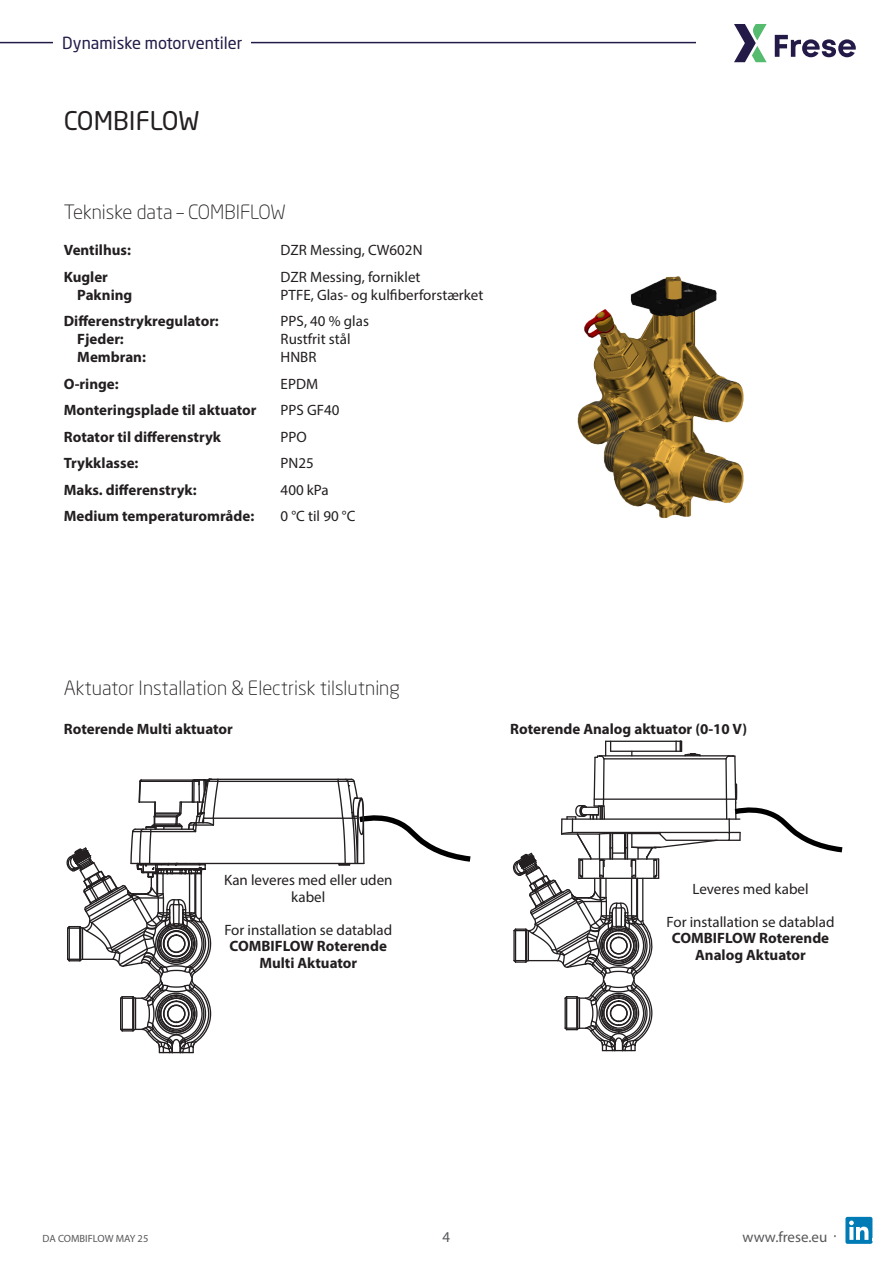
<style>
.page{position:relative;width:893px;height:1263px;background:#fff}
.page>*{position:absolute;margin:0;border:0;box-sizing:border-box;transform-origin:0 0}
.t1{font:25.5px "Neo Sans Pro";color:#231f20}
.Tekniske_data_-_Mellemrubrik{font:300 19.5px "Neo Sans Pro";color:#231f20}
.t2{font:16.5px "Neo Sans Pro";color:#231a48}
.Tekniske_data_-_Brød{font:700 15px "Myriad Pro";color:#231f20}
.Tekniske_data_-_Brød-2{font:15px "Myriad Pro";color:#231f20}
.Titler_-_index_uk{font:15px/16.5px "Myriad Pro";color:#231f20;text-align:center}
.Titler_-_index_uk-2{font:700 15px/16.5px "Myriad Pro";color:#231f20;text-align:center}
.Tekniske_data_-_Mellemrubrik-2{font:700 15px "Myriad Pro";color:#231f20}
.t3{font:15px "Myriad Pro";color:#57585a}
.t4{font:10.5px "Myriad Pro";color:#57585a}
.s1{font-family:"Neo Sans Pro"}
</style>
<div class="page">
<hr style="left:0;top:42px;width:893px;height:1px;background:#231a48">
<div style="left:697px;top:20px;width:196px;height:46px;background:#fff"></div>
<svg style="left:734px;top:24px;width:33px;height:38px"></svg>
<svg style="left:775px;top:35px;width:81px;height:22px"></svg>
<div style="left:54px;top:36px;width:197px;height:13px;background:#fff"></div>
<div style="left:845px;top:1217px;width:27px;height:27px;background:#007bb6;border-radius:2px"></div>
<svg style="left:849px;top:1220px;width:24px;height:20px"></svg>
<img style="left:577px;top:276px;width:167px;height:243px">
<hr style="left:205px;top:817px;width:150px;height:2px;background:#231f20">
<hr style="left:131px;top:863px;width:233px;height:1px;background:#231f20">
<hr style="left:218px;top:781px;width:120px;height:1px;background:#231f20">
<hr style="left:218px;top:779px;width:120px;height:1px;background:#231f20">
<svg style="left:337px;top:778px;width:134px;height:88px"></svg>
<svg style="left:66px;top:778px;width:153px;height:276px"></svg>
<svg style="left:512px;top:740px;width:331px;height:312px"></svg>
<p class="t2" style="left:62px;top:33px;width:182px">Dynamiske motorventiler</p>
<h1 class="t1" style="left:64px;top:105px;width:137px">COMBIFLOW</h1>
<p class="Tekniske_data_-_Mellemrubrik" style="left:64px;top:200px;width:224px">Tekniske data – COMBIFLOW</p>
<p class="Tekniske_data_-_Brød" style="left:64px;top:240px;width:69px">Ventilhus:</p>
<p class="Tekniske_data_-_Brød-2" style="left:281px;top:241px;width:143px">DZR Messing, CW602N</p>
<p class="Tekniske_data_-_Brød" style="left:64px;top:267px;width:46px">Kugler</p>
<p class="Tekniske_data_-_Brød-2" style="left:281px;top:267px;width:141px">DZR Messing, forniklet</p>
<p class="Tekniske_data_-_Brød" style="left:77px;top:285px;width:57px">Pakning</p>
<p class="Tekniske_data_-_Brød-2" style="left:281px;top:285px;width:204px">PTFE, Glas- og kulfiberforstærket</p>
<p class="Tekniske_data_-_Brød" style="left:64px;top:311px;width:157px">Differenstrykregulator:</p>
<p class="Tekniske_data_-_Brød-2" style="left:281px;top:312px;width:90px">PPS, 40 % glas</p>
<p class="Tekniske_data_-_Brød" style="left:77px;top:329px;width:48px">Fjeder:</p>
<p class="Tekniske_data_-_Brød-2" style="left:281px;top:330px;width:71px">Rustfrit stål</p>
<p class="Tekniske_data_-_Brød" style="left:77px;top:347px;width:70px">Membran:</p>
<p class="Tekniske_data_-_Brød-2" style="left:281px;top:348px;width:37px">HNBR</p>
<p class="Tekniske_data_-_Brød" style="left:64px;top:374px;width:56px">O-ringe:</p>
<p class="Tekniske_data_-_Brød-2" style="left:281px;top:374px;width:39px">EPDM</p>
<p class="Tekniske_data_-_Brød" style="left:64px;top:400px;width:194px">Monteringsplade til aktuator</p>
<p class="Tekniske_data_-_Brød-2" style="left:281px;top:401px;width:60px">PPS GF40</p>
<p class="Tekniske_data_-_Brød" style="left:64px;top:427px;width:159px">Rotator til differenstryk</p>
<p class="Tekniske_data_-_Brød-2" style="left:281px;top:427px;width:28px">PPO</p>
<p class="Tekniske_data_-_Brød" style="left:64px;top:453px;width:76px">Trykklasse:</p>
<p class="Tekniske_data_-_Brød-2" style="left:281px;top:454px;width:35px">PN25</p>
<p class="Tekniske_data_-_Brød" style="left:64px;top:480px;width:134px">Maks. differenstryk:</p>
<p class="Tekniske_data_-_Brød-2" style="left:281px;top:480px;width:50px">400 kPa</p>
<p class="Tekniske_data_-_Brød" style="left:64px;top:506px;width:192px">Medium temperaturområde:</p>
<p class="Tekniske_data_-_Brød-2" style="left:281px;top:507px;width:76px">0 °C til 90 °C</p>
<p class="Tekniske_data_-_Mellemrubrik" style="left:64px;top:676px;width:338px">Aktuator Installation &amp; Electrisk tilslutning</p>
<p class="Tekniske_data_-_Mellemrubrik-2" style="left:64px;top:719px;width:171px">Roterende Multi aktuator</p>
<p class="Tekniske_data_-_Mellemrubrik-2" style="left:510px;top:719px;width:238px">Roterende Analog aktuator (0-10 V)</p>
<p class="Titler_-_index_uk" style="left:224px;top:872px;width:170px">Kan leveres med eller uden kabel</p>
<p class="Titler_-_index_uk" style="left:224px;top:921px;width:169px">For installation se datablad</p>
<p class="Titler_-_index_uk-2" style="left:230px;top:937px;width:159px">COMBIFLOW Roterende<br>Multi Aktuator</p>
<p class="t4" style="left:43px;top:1232px;width:107px">DA COMBIFLOW MAY 25</p>
<p class="t3" style="left:443px;top:1227px;width:9px">4</p>
<p class="Titler_-_index_uk" style="left:692px;top:880px;width:118px">Leveres med kabel</p>
<p class="Titler_-_index_uk" style="left:667px;top:913px;width:169px">For installation se datablad</p>
<p class="Titler_-_index_uk-2" style="left:672px;top:929px;width:159px">COMBIFLOW Roterende<br>Analog Aktuator</p>
<p class="t3" style="left:742px;top:1228px;width:96px">www.frese.eu <span class="s1">·</span></p>
</div>
